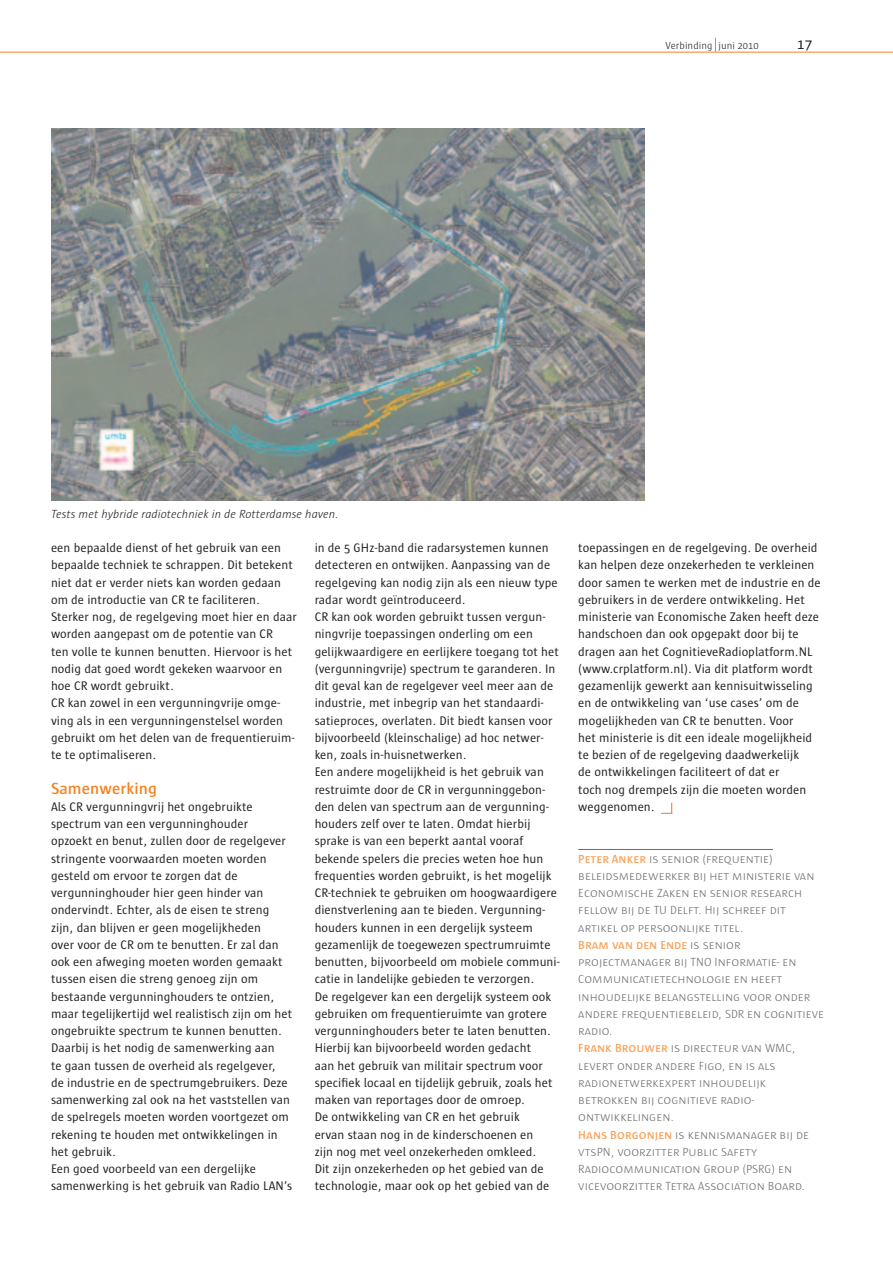
<style>
.page{position:relative;width:893px;height:1263px;background:#fff}
.page>*{position:absolute;margin:0;border:0;box-sizing:border-box;transform-origin:0 0}
.t1{font:600 16.5px "Sun";letter-spacing:.005em;color:#f58220}
.t2{font:15px "Sun";color:#231f20}
.t3{font:12.75px/17.2px "Sun";letter-spacing:.005em;color:#231f20}
.t4{font:300 12px/17.2px "Sun SC";letter-spacing:.005em;color:#6c6d70}
.t5{font:italic 300 12px "Sun";letter-spacing:.005em;color:#231f20}
.t6{font:300 10.5px "Sun";letter-spacing:.005em;color:#231f20}
.s1{font-weight:600;color:#f8a35c}
</style>
<div class="page">
<svg style="left:661px;top:803px;width:11px;height:11px"></svg>
<hr style="left:578px;top:849px;width:195px;height:1px;background:#6c6d70">
<img style="left:51px;top:128px;width:593px;height:372px">
<svg style="left:715px;top:38px;width:1px;height:14px"></svg>
<hr style="left:0;top:52px;width:893px;height:1px;background:#f58220">
<p class="t5" style="left:51px;top:507px;width:289px">Tests met hybride radiotechniek in de Rotterdamse haven.</p>
<p class="t6" style="left:665px;top:40px;width:95px">Verbinding juni 2010</p>
<p class="t2" style="left:797px;top:36px;width:17px">17</p>
<p class="t3" style="left:51px;top:539px;width:247px">een bepaalde dienst of het gebruik van een bepaalde techniek te schrappen. Dit betekent niet dat er verder niets kan worden gedaan om de introductie van CR te faciliteren.<br>Sterker nog, de regelgeving moet hier en daar worden aangepast om de potentie van CR<br>ten volle te kunnen benutten. Hiervoor is het nodig dat goed wordt gekeken waarvoor en hoe CR wordt gebruikt.<br>CR kan zowel in een vergunningvrije omge&shy;ving als in een vergunningenstelsel worden gebruikt om het delen van de frequentieruim&shy;te te optimaliseren.</p>
<p class="t1" style="left:51px;top:779px;width:108px">Samenwerking</p>
<p class="t3" style="left:51px;top:798px;width:243px">Als CR vergunningvrij het ongebruikte spectrum van een vergunninghouder opzoekt en benut, zullen door de regelgever stringente voorwaarden moeten worden gesteld om ervoor te zorgen dat de vergunninghouder hier geen hinder van ondervindt. Echter, als de eisen te streng zijn, dan blijven er geen mogelijkheden<br>over voor de CR om te benutten. Er zal dan ook een afweging moeten worden gemaakt tussen eisen die streng genoeg zijn om bestaande vergunninghouders te ontzien, maar tegelijkertijd wel realistisch zijn om het ongebruikte spectrum te kunnen benutten.<br>Daarbij is het nodig de samenwerking aan<br>te gaan tussen de overheid als regelgever,<br>de industrie en de spectrumgebruikers. Deze samenwerking zal ook na het vaststellen van de spelregels moeten worden voortgezet om rekening te houden met ontwikkelingen in het gebruik.<br>Een goed voorbeeld van een dergelijke samenwerking is het gebruik van Radio LAN’s</p>
<p class="t3" style="left:315px;top:539px;width:247px">in de 5 GHz-band die radarsystemen kunnen detecteren en ontwijken. Aanpassing van de regelgeving kan nodig zijn als een nieuw type radar wordt geïntroduceerd.<br>CR kan ook worden gebruikt tussen vergun&shy;ningvrije toepassingen onderling om een gelijkwaardigere en eerlijkere toegang tot het (vergunningvrije) spectrum te garanderen. In dit geval kan de regelgever veel meer aan de industrie, met inbegrip van het standaardi&shy;satieproces, overlaten. Dit biedt kansen voor bijvoorbeeld (kleinschalige) ad hoc netwer&shy;ken, zoals in-huisnetwerken.<br>Een andere mogelijkheid is het gebruik van restruimte door de CR in vergunninggebon&shy;den delen van spectrum aan de vergunning&shy;houders zelf over te laten. Omdat hierbij sprake is van een beperkt aantal vooraf bekende spelers die precies weten hoe hun frequenties worden gebruikt, is het mogelijk CR-techniek te gebruiken om hoogwaardigere dienstverlening aan te bieden. Vergunning&shy;houders kunnen in een dergelijk systeem gezamenlijk de toegewezen spectrumruimte benutten, bijvoorbeeld om mobiele communi&shy;catie in landelijke gebieden te verzorgen.<br>De regelgever kan een dergelijk systeem ook gebruiken om frequentieruimte van grotere vergunninghouders beter te laten benutten.<br>Hierbij kan bijvoorbeeld worden gedacht<br>aan het gebruik van militair spectrum voor specifiek locaal en tijdelijk gebruik, zoals het maken van reportages door de omroep.<br>De ontwikkeling van CR en het gebruik<br>ervan staan nog in de kinderschoenen en<br>zijn nog met veel onzekerheden omkleed.<br>Dit zijn onzekerheden op het gebied van de technologie, maar ook op het gebied van de</p>
<p class="t3" style="left:578px;top:539px;width:244px">toepassingen en de regelgeving. De overheid kan helpen deze onzekerheden te verkleinen door samen te werken met de industrie en de gebruikers in de verdere ontwikkeling. Het ministerie van Economische Zaken heeft deze handschoen dan ook opgepakt door bij te dragen aan het CognitieveRadioplatform.NL (www.crplatform.nl). Via dit platform wordt gezamenlijk gewerkt aan kennisuitwisseling en de ontwikkeling van ‘use cases’ om de mogelijkheden van CR te benutten. Voor<br>het ministerie is dit een ideale mogelijkheid te bezien of de regelgeving daadwerkelijk<br>de ontwikkelingen faciliteert of dat er<br>toch nog drempels zijn die moeten worden weggenomen.</p>
<p class="t4" style="left:578px;top:850px;width:247px"><span class="s1">Peter Anker</span> is senior (frequentie) beleidsmedewerker bij het ministerie van Economische Zaken en senior research fellow bij de TU Delft. Hij schreef dit artikel op persoonlijke titel.<br><span class="s1">Bram van den Ende</span> is senior projectmanager bij TNO Informatie- en Communicatietechnologie en heeft inhoudelijke belangstelling voor onder andere frequentiebeleid, SDR en cognitieve radio.<br><span class="s1">Frank Brouwer</span> is directeur van WMC, levert onder andere Figo, en is als radionetwerkexpert inhoudelijk betrokken bij cognitieve radio&shy;ontwikkelingen.<br><span class="s1">Hans Borgonjen</span> is kennismanager bij de vtsPN, voorzitter Public Safety Radiocommunication Group (PSRG) en vicevoorzitter Tetra Association Board.</p>
</div>
